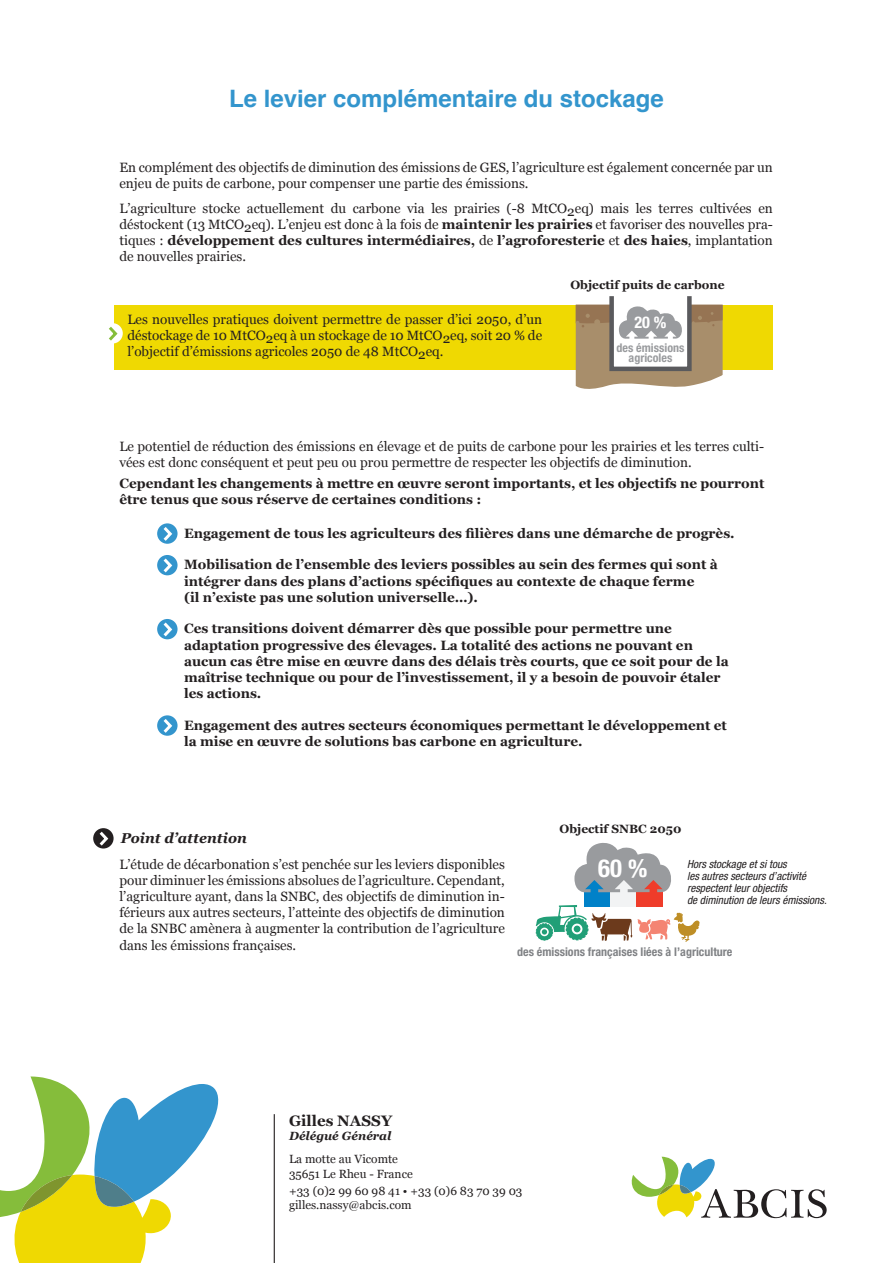
<style>
.page{position:relative;width:893px;height:1263px;background:#fff}
.page>*{position:absolute;margin:0;border:0;box-sizing:border-box;transform-origin:0 0}
.t1{font:700 condensed 24.75px "Helvetica Neue LT Std";color:#fff}
.t2{font:700 24px "Helvetica";color:#3395cd}
.t3{font:700 condensed 16.2px "Helvetica Neue LT Std";color:#fff}
.t4{font:700 15.15px "Georgia";color:#231f20}
.t5{font:italic 700 14.25px "Georgia";color:#231f20}
.t6{font:13.5px/16.2px "Georgia";color:#231f20;text-align:justify}
.t7{font:700 13.5px/16.2px "Georgia";color:#231f20}
.t8{font:700 condensed 12px "Helvetica Neue LT Std";color:#808285}
.t9{font:700 12px "Georgia";color:#231f20}
.t10{font:700 condensed 12px/10.5px "Helvetica Neue LT Std";color:#999b9e;text-align:center}
.t11{font:11.85px/14.2px "Georgia";color:#231f20}
.t12{font:italic 700 11.85px "Georgia";color:#231f20}
.t13{font:italic condensed 11.25px/12px "Helvetica Neue LT Std";color:#231f20}
.s1{font-weight:700}
</style>
<div class="page">
<svg style="left:157px;top:523px;width:21px;height:21px"></svg>
<svg style="left:160px;top:524px;width:14px;height:20px"></svg>
<svg style="left:157px;top:555px;width:21px;height:20px"></svg>
<svg style="left:160px;top:555px;width:14px;height:21px"></svg>
<svg style="left:157px;top:619px;width:21px;height:20px"></svg>
<svg style="left:160px;top:619px;width:14px;height:21px"></svg>
<svg style="left:157px;top:715px;width:21px;height:21px"></svg>
<svg style="left:160px;top:716px;width:14px;height:20px"></svg>
<div style="left:115px;top:305px;width:658px;height:65px;background:#efd902"></div>
<div style="left:102px;top:323px;width:21px;height:20px;background:#fff;border-radius:50%"></div>
<svg style="left:109px;top:323px;width:11px;height:21px"></svg>
<div style="left:609px;top:294px;width:83px;height:77px;background:#fff;border:4px solid #5a5a5d"></div>
<svg style="left:576px;top:305px;width:147px;height:84px"></svg>
<div style="left:584px;top:880px;width:26px;height:26px;background:#0081c8"></div>
<div style="left:610px;top:880px;width:26px;height:26px;background:#f2f3f4"></div>
<div style="left:636px;top:880px;width:27px;height:26px;background:#ef3c2a"></div>
<svg style="left:574px;top:843px;width:97px;height:49px"></svg>
<svg style="left:536px;top:905px;width:163px;height:37px"></svg>
<div style="left:93px;top:828px;width:21px;height:20px;background:#231f20;border-radius:50%"></div>
<svg style="left:96px;top:828px;width:14px;height:21px"></svg>
<svg style="left:631px;top:1157px;width:196px;height:61px"></svg>
<svg style="left:0;top:1076px;width:219px;height:187px"></svg>
<hr style="left:274px;top:1114px;width:1px;height:149px;background:#231f20">
<h2 class="t2" style="left:229px;top:84px;width:436px">Le levier complémentaire du stockage</h2>
<p class="t6" style="left:119px;top:158px;width:655px">En complément des objectifs de diminution des émissions de GES, l’agriculture est également concernée par un enjeu de puits de carbone, pour compenser une partie des émissions.</p>
<p class="t6" style="left:119px;top:199px;width:655px">L’agriculture stocke actuellement du carbone via les prairies (-8 MtCO2eq) mais les terres cultivées en déstockent (13 MtCO2eq). L’enjeu est donc à la fois de <span class="s1">maintenir les prairies</span> et favoriser des nouvelles pra&shy;tiques : <span class="s1">développement des cultures intermédiaires,</span> de <span class="s1">l’agroforesterie</span> et <span class="s1">des haies</span>, implantation de nouvelles prairies.</p>
<p class="t6" style="left:127px;top:310px;width:416px">Les nouvelles pratiques doivent permettre de passer d’ici 2050, d’un déstockage de 10 MtCO2eq à un stockage de 10 MtCO2eq, soit 20 % de l’objectif d’émissions agricoles 2050 de 48 MtCO2eq.</p>
<p class="t9" style="left:570px;top:276px;width:156px">Objectif puits de carbone</p>
<p class="t3" style="left:634px;top:313px;width:34px">20 %</p>
<p class="t10" style="left:616px;top:342px;width:69px">des émissions agricoles</p>
<p class="t6" style="left:119px;top:438px;width:646px">Le potentiel de réduction des émissions en élevage et de puits de carbone pour les prairies et les terres culti&shy;vées est donc conséquent et peut peu ou prou permettre de respecter les objectifs de diminution.</p>
<p class="t7" style="left:119px;top:474px;width:646px">Cependant les changements à mettre en œuvre seront importants, et les objectifs ne pourront être tenus que sous réserve de certaines conditions :</p>
<p class="t7" style="left:184px;top:524px;width:552px">Engagement de tous les agriculteurs des filières dans une démarche de progrès.</p>
<p class="t7" style="left:184px;top:556px;width:535px">Mobilisation de l’ensemble des leviers possibles au sein des fermes qui sont à intégrer dans des plans d’actions spécifiques au contexte de chaque ferme<br>(il n’existe pas une solution universelle…).</p>
<p class="t7" style="left:184px;top:620px;width:546px">Ces transitions doivent démarrer dès que possible pour permettre une adaptation progressive des élevages. La totalité des actions ne pouvant en aucun cas être mise en œuvre dans des délais très courts, que ce soit pour de la maîtrise technique ou pour de l’investissement, il y a besoin de pouvoir étaler les actions.</p>
<p class="t7" style="left:184px;top:716px;width:544px">Engagement des autres secteurs économiques permettant le développement et la mise en œuvre de solutions bas carbone en agriculture.</p>
<p class="t5" style="left:121px;top:827px;width:128px">Point d’attention</p>
<p class="t6" style="left:119px;top:855px;width:387px">L’étude de décarbonation s’est penchée sur les leviers disponibles pour diminuer les émissions absolues de l’agriculture. Cependant, l’agriculture ayant, dans la SNBC, des objectifs de diminution in&shy;férieurs aux autres secteurs, l’atteinte des objectifs de diminution de la SNBC amènera à augmenter la contribution de l’agriculture dans les émissions françaises.</p>
<p class="t9" style="left:560px;top:819px;width:123px">Objectif SNBC 2050</p>
<h1 class="t1" style="left:598px;top:853px;width:51px">60 %</h1>
<p class="t13" style="left:687px;top:858px;width:141px">Hors stockage et si tous<br>les autres secteurs d’activité respectent leur objectifs<br>de diminution de leurs émissions.</p>
<p class="t8" style="left:517px;top:944px;width:217px">des émissions françaises liées à l’agriculture</p>
<p class="t4" style="left:289px;top:1109px;width:105px">Gilles NASSY</p>
<p class="t12" style="left:289px;top:1127px;width:104px">Délégué Général</p>
<p class="t11" style="left:289px;top:1151px;width:125px">La motte au Vicomte<br>35651 Le Rheu - France</p>
<p class="t11" style="left:289px;top:1183px;width:235px">+33 (0)2 99 60 98 41 • +33 (0)6 83 70 39 03 gilles.nassy@abcis.com</p>
</div>
